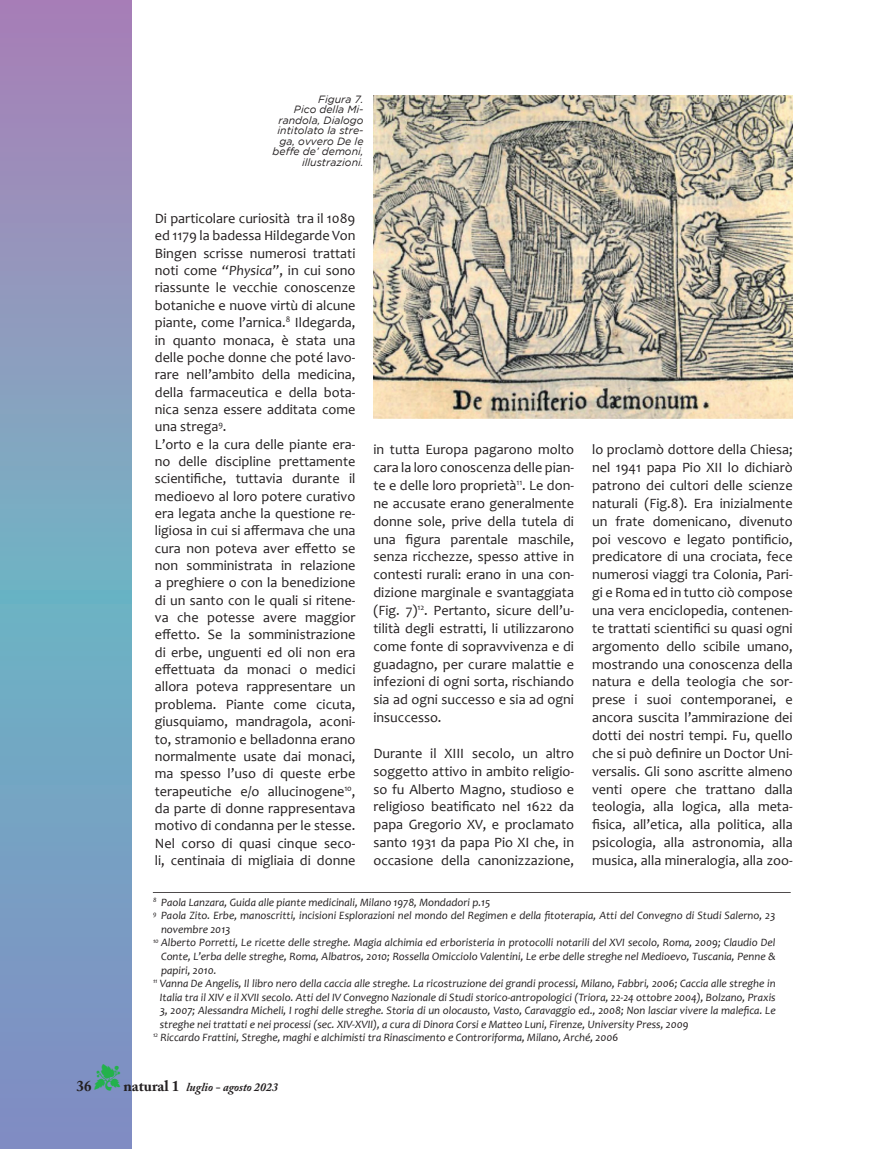
<style>
.page{position:relative;width:893px;height:1149px;background:#fff}
.page>*{position:absolute;margin:0;border:0;box-sizing:border-box;transform-origin:0 0}
.t1{font:700 15px "Adobe Caslon Pro";color:#231f20}
.t2{font:14.25px/17.9px "Candara";color:#231f20;text-align:justify}
.t3{font:italic 700 12px "Adobe Caslon Pro";color:#231f20}
.t4{font:italic 11.25px/13.5px "Candara";color:#231f20;text-align:justify}
.Dida_ok{font:italic 10.5px/10.5px "Gotham";color:#231f20;text-align:right}
.s1{font-style:italic}
.s2{color:#23b24b}
.s3{font-style:normal;font-size:15px}
</style>
<div class="page">
<svg style="left:0;top:0;width:132px;height:1148px"></svg>
<img style="left:373px;top:95px;width:420px;height:323px">
<hr style="left:153px;top:891px;width:638px;height:1px;background:#231f20">
<p class="Dida_ok" style="left:318px;top:94px;width:47px">Figura 7.</p>
<p class="Dida_ok" style="left:273px;top:104px;width:92px">Pico della Mi&shy;randola, Dialogo intitolato la stre&shy;ga, ovvero De le beffe de’ demoni, illustrazioni.</p>
<p class="t2" style="left:155px;top:210px;width:202px;line-height:17.4px">Di particolare curiosità tra il 1089 ed 1179 la badessa Hildegarde Von Bingen scrisse numerosi trattati noti come <span class="s1">“Physica”</span>, in cui sono riassunte le vecchie conoscenze botaniche e nuove virtù di alcune piante, come l’arnica.<sup>8</sup> Ildegarda, in quanto monaca, è stata una delle poche donne che poté lavo&shy;rare nell’ambito della medicina, della farmaceutica e della bota&shy;nica senza essere additata come una strega<sup>9</sup>.</p>
<p class="t2" style="left:155px;top:435px;width:202px;line-height:17.4px">L’orto e la cura delle piante era&shy;no delle discipline prettamente scientifiche, tuttavia durante il medioevo al loro potere curativo era legata anche la questione re&shy;ligiosa in cui si affermava che una cura non poteva aver effetto se non somministrata in relazione a preghiere o con la benedizione di un santo con le quali si ritene&shy;va che potesse avere maggior effetto. Se la somministrazione di erbe, unguenti ed oli non era effettuata da monaci o medici allora poteva rappresentare un problema. Piante come cicuta, giusquiamo, mandragola, aconi&shy;to, stramonio e belladonna erano normalmente usate dai monaci, ma spesso l’uso di queste erbe terapeutiche e/o allucinogene<sup>10</sup>, da parte di donne rappresentava motivo di condanna per le stesse.<br>Nel corso di quasi cinque seco&shy;li, centinaia di migliaia di donne</p>
<p class="t2" style="left:373px;top:440px;width:202px">in tutta Europa pagarono molto cara la loro conoscenza delle pian&shy;te e delle loro proprietà<sup>11</sup>. Le don&shy;ne accusate erano generalmente donne sole, prive della tutela di una figura parentale maschile, senza ricchezze, spesso attive in contesti rurali: erano in una con&shy;dizione marginale e svantaggiata (Fig. 7)<sup>12</sup>. Pertanto, sicure dell’u&shy;tilità degli estratti, li utilizzarono come fonte di sopravvivenza e di guadagno, per curare malattie e infezioni di ogni sorta, rischiando sia ad ogni successo e sia ad ogni insuccesso.</p>
<p class="t2" style="left:373px;top:744px;width:202px">Durante il XIII secolo, un altro soggetto attivo in ambito religio&shy;so fu Alberto Magno, studioso e religioso beatificato nel 1622 da papa Gregorio XV, e proclamato santo 1931 da papa Pio XI che, in occasione della canonizzazione,</p>
<p class="t2" style="left:592px;top:440px;width:202px">lo proclamò dottore della Chiesa; nel 1941 papa Pio XII lo dichiarò patrono dei cultori delle scienze naturali (Fig.8). Era inizialmente un frate domenicano, divenuto poi vescovo e legato pontificio, predicatore di una crociata, fece numerosi viaggi tra Colonia, Pari&shy;gi e Roma ed in tutto ciò compose una vera enciclopedia, contenen&shy;te trattati scientifici su quasi ogni argomento dello scibile umano, mostrando una conoscenza della natura e della teologia che sor&shy;prese i suoi contemporanei, e ancora suscita l’ammirazione dei dotti dei nostri tempi. Fu, quello che si può definire un Doctor Uni&shy;versalis. Gli sono ascritte almeno venti opere che trattano dalla teologia, alla logica, alla meta&shy;fisica, all’etica, alla politica, alla psicologia, alla astronomia, alla musica, alla mineralogia, alla zoo-</p>
<p class="t4" style="left:153px;top:895px;width:339px"><sup>8</sup> Paola Lanzara, Guida alle piante medicinali, Milano 1978, Mondadori p.15</p>
<p class="t4" style="left:161px;top:908px;width:616px;text-indent:-8px"><sup>9</sup> Paola Zito. Erbe, manoscritti, incisioni Esplorazioni nel mondo del Regimen e della fitoterapia, Atti del Convegno di Studi Salerno, 23 novembre 2013</p>
<p class="t4" style="left:161px;top:935px;width:616px;text-indent:-8px"><sup>10</sup> Alberto Porretti, Le ricette delle streghe. Magia alchimia ed erboristeria in protocolli notarili del XVI secolo, Roma, 2009; Claudio Del Conte, L’erba delle streghe, Roma, Albatros, 2010; Rossella Omicciolo Valentini, Le erbe delle streghe nel Medioevo, Tuscania, Penne &amp; papiri, 2010.</p>
<p class="t4" style="left:160px;top:976px;width:617px;text-indent:-7px"><sup>11</sup> Vanna De Angelis, Il libro nero della caccia alle streghe. La ricostruzione dei grandi processi, Milano, Fabbri, 2006; Caccia alle streghe in Italia tra il XIV e il XVII secolo. Atti del IV Convegno Nazionale di Studi storico-antropologici (Triora, 22-24 ottobre 2004), Bolzano, Praxis 3, 2007; Alessandra Micheli, I roghi delle streghe. Storia di un olocausto, Vasto, Caravaggio ed., 2008; Non lasciar vivere la malefica. Le streghe nei trattati e nei processi (sec. XIV-XVII), a cura di Dinora Corsi e Matteo Luni, Firenze, University Press, 2009</p>
<p class="t4" style="left:153px;top:1030px;width:467px"><sup>12</sup> Riccardo Frattini, Streghe, maghi e alchimisti tra Rinascimento e Controriforma, Milano, Arché, 2006</p>
<p class="t3" style="left:95px;top:1079px;width:185px"><span class="s2">▼</span> <span class="s3">natural 1</span> luglio - agosto 2023</p>
<p class="t1" style="left:77px;top:1077px;width:16px">36</p>
</div>
